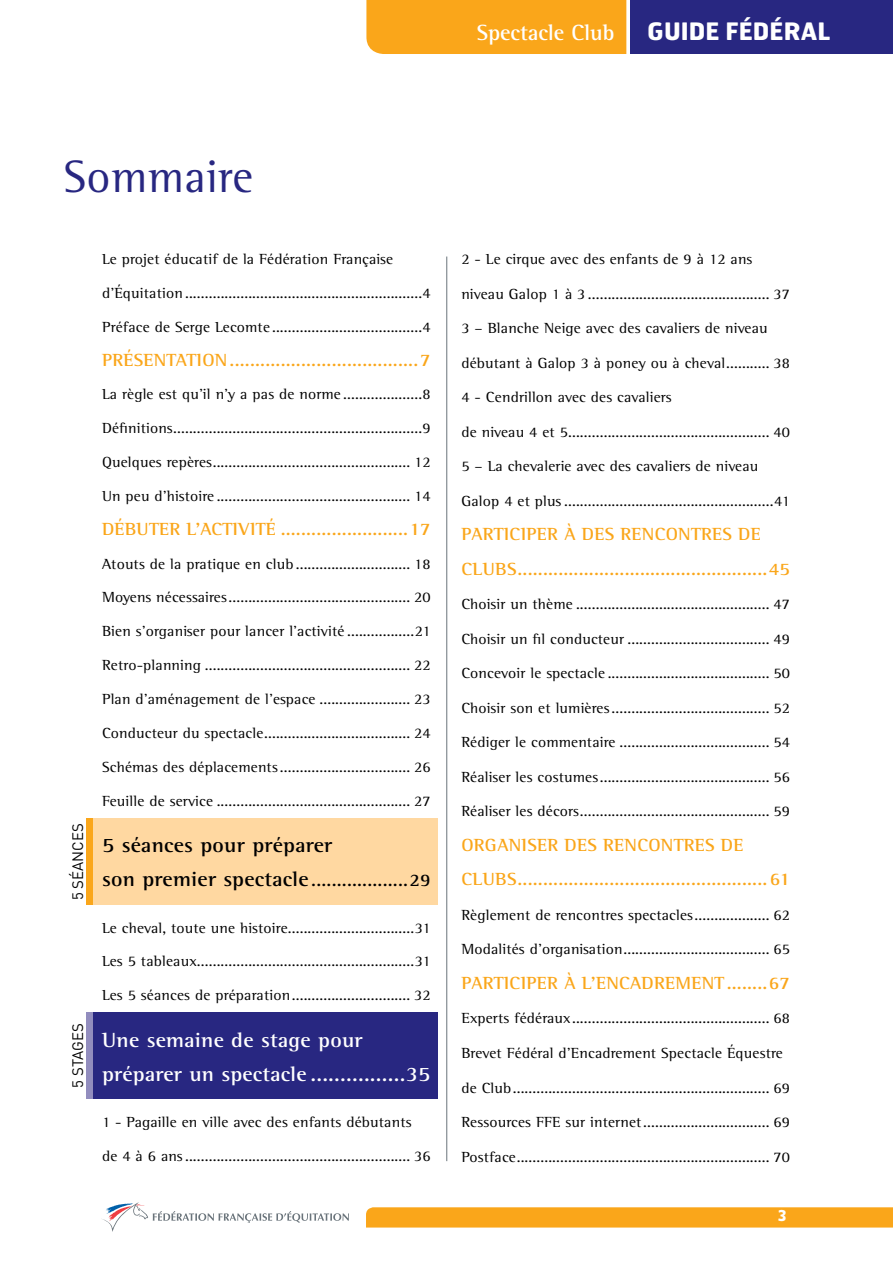
<style>
.page{position:relative;width:893px;height:1263px;background:#fff}
.page>*{position:absolute;margin:0;border:0;box-sizing:border-box;transform-origin:0 0}
.t1{font:46.5px "Rotis Semi Serif";letter-spacing:.01em;color:#282781}
.t2{font:700 24px "Hermes";color:#fff}
.t3{font:700 22.5px "Rotis Semi Serif";color:#fff}
.t4{font:700 21px/33.9px "Rotis Semi Serif";letter-spacing:.01em;color:#fff;scale:1.05 1}
.t5{font:700 21px "Rotis Semi Serif";color:#000;scale:1.05 1}
.t6{font:700 18px/34.5px "Rotis Semi Serif";letter-spacing:.01em;color:#faa61a;scale:1.05 1}
.t7{font:700 18px "Rotis Semi Serif";color:#000;scale:1.05 1}
.t8{font:15px "Rotis Semi Serif";letter-spacing:.01em;color:#000;scale:1.05 1}
.t9{font:15px "DIN";color:#000}
.t10{font:700 15px "Hermes";color:#fff}
.s1{font-size:21px}
</style>
<div class="page">
<div style="left:366px;top:0;width:260px;height:54px;background:#faa61a"></div>
<div style="left:631px;top:0;width:262px;height:54px;background:#282781"></div>
<div style="left:366px;top:1207px;width:527px;height:20px;background:#faa61a"></div>
<svg style="left:102px;top:1202px;width:247px;height:30px"></svg>
<div style="left:93px;top:818px;width:345px;height:87px;background:#ffd8a1"></div>
<div style="left:93px;top:1012px;width:345px;height:87px;background:#282781"></div>
<div style="left:87px;top:818px;width:6px;height:87px;background:#faa61a"></div>
<div style="left:87px;top:1012px;width:6px;height:87px;background:#928dbe"></div>
<hr style="left:446px;top:257px;width:1px;height:904px;background:#6a747b">
<h3 class="t3" style="left:477px;top:19px;width:139px">SPECTACLE CLUB</h3>
<h2 class="t2" style="left:647px;top:15px;width:185px">GUIDE FÉDÉRAL</h2>
<h1 class="t1" style="left:64px;top:149px;width:191px">Sommaire</h1>
<p class="t9" style="left:68px;top:900px;width:78px;rotate:-90deg">5 SÉANCES</p>
<p class="t9" style="left:68px;top:1087px;width:66px;rotate:-90deg">5 STAGES</p>
<p class="t8" style="left:102px;top:250px;width:279px">Le projet éducatif de la Fédération Française</p>
<p class="t8" style="left:102px;top:284px;width:314px">d’Équitation ............................................................4</p>
<p class="t8" style="left:102px;top:318px;width:314px">Préface de Serge Lecomte ......................................4</p>
<p class="t6" style="left:102px;top:342px;width:314px">PRÉSENTATION.....................................7</p>
<p class="t8" style="left:102px;top:386px;width:314px">La règle est qu’il n’y a pas de norme ....................8</p>
<p class="t8" style="left:102px;top:419px;width:314px">Définitions...............................................................9</p>
<p class="t8" style="left:102px;top:453px;width:314px">Quelques repères.................................................. 12</p>
<p class="t8" style="left:102px;top:487px;width:314px">Un peu d’histoire ................................................. 14</p>
<p class="t6" style="left:102px;top:511px;width:314px">DÉBUTER L’ACTIVITÉ .........................17</p>
<p class="t8" style="left:102px;top:555px;width:314px">Atouts de la pratique en club ............................. 18</p>
<p class="t8" style="left:102px;top:589px;width:314px">Moyens nécessaires.............................................. 20</p>
<p class="t8" style="left:102px;top:622px;width:314px">Bien s’organiser pour lancer l’activité .................21</p>
<p class="t8" style="left:102px;top:656px;width:314px">Retro-planning .................................................... 22</p>
<p class="t8" style="left:102px;top:690px;width:314px">Plan d’aménagement de l’espace ....................... 23</p>
<p class="t8" style="left:102px;top:724px;width:314px">Conducteur du spectacle..................................... 24</p>
<p class="t8" style="left:102px;top:758px;width:314px">Schémas des déplacements................................. 26</p>
<p class="t8" style="left:102px;top:792px;width:314px">Feuille de service ................................................. 27</p>
<h3 class="t5" style="left:102px;top:832px;width:221px">5 SÉANCES POUR PRÉPARER</h3>
<p class="t7" style="left:102px;top:869px;width:314px"><span class="s1">SON PREMIER SPECTACLE</span> ...................29</p>
<p class="t8" style="left:102px;top:919px;width:314px">Le cheval, toute une histoire................................31</p>
<p class="t8" style="left:102px;top:953px;width:314px">Les 5 tableaux.......................................................31</p>
<p class="t8" style="left:102px;top:986px;width:314px">Les 5 séances de préparation.............................. 32</p>
<h3 class="t4" style="left:102px;top:1023px;width:314px">UNE SEMAINE DE STAGE POUR<br>PRÉPARER UN SPECTACLE ................35</h3>
<p class="t8" style="left:102px;top:1113px;width:296px">1 - Pagaille en ville avec des enfants débutants</p>
<p class="t8" style="left:102px;top:1147px;width:314px">de 4 à 6 ans......................................................... 36</p>
<p class="t8" style="left:461px;top:251px;width:278px">2 - Le cirque avec des enfants de 9 à 12 ans</p>
<p class="t8" style="left:461px;top:285px;width:314px">niveau Galop 1 à 3 .............................................. 37</p>
<p class="t8" style="left:461px;top:320px;width:293px">3 – Blanche Neige avec des cavaliers de niveau</p>
<p class="t8" style="left:461px;top:354px;width:314px">débutant à Galop 3 à poney ou à cheval........... 38</p>
<p class="t8" style="left:461px;top:389px;width:202px">4 - Cendrillon avec des cavaliers</p>
<p class="t8" style="left:461px;top:423px;width:314px">de niveau 4 et 5................................................... 40</p>
<p class="t8" style="left:461px;top:458px;width:284px">5 – La chevalerie avec des cavaliers de niveau</p>
<p class="t8" style="left:461px;top:492px;width:314px">Galop 4 et plus .....................................................41</p>
<p class="t6" style="left:461px;top:517px;width:314px">PARTICIPER À DES RENCONTRES DE<br>CLUBS.................................................45</p>
<p class="t8" style="left:461px;top:596px;width:314px">Choisir un thème ................................................. 47</p>
<p class="t8" style="left:461px;top:630px;width:314px">Choisir un fil conducteur .................................... 49</p>
<p class="t8" style="left:461px;top:665px;width:314px">Concevoir le spectacle ......................................... 50</p>
<p class="t8" style="left:461px;top:699px;width:314px">Choisir son et lumières........................................ 52</p>
<p class="t8" style="left:461px;top:734px;width:314px">Rédiger le commentaire ...................................... 54</p>
<p class="t8" style="left:461px;top:768px;width:314px">Réaliser les costumes........................................... 56</p>
<p class="t8" style="left:461px;top:803px;width:314px">Réaliser les décors................................................ 59</p>
<p class="t6" style="left:461px;top:827px;width:314px">ORGANISER DES RENCONTRES DE<br>CLUBS.................................................61</p>
<p class="t8" style="left:461px;top:906px;width:314px">Règlement de rencontres spectacles................... 62</p>
<p class="t8" style="left:461px;top:941px;width:314px">Modalités d’organisation..................................... 65</p>
<p class="t6" style="left:461px;top:965px;width:314px">PARTICIPER À L’ENCADREMENT........67</p>
<p class="t8" style="left:461px;top:1010px;width:314px">Experts fédéraux.................................................. 68</p>
<p class="t8" style="left:461px;top:1044px;width:308px">Brevet Fédéral d’Encadrement Spectacle Équestre</p>
<p class="t8" style="left:461px;top:1079px;width:314px">de Club................................................................. 69</p>
<p class="t8" style="left:461px;top:1113px;width:314px">Ressources FFE sur internet................................ 69</p>
<p class="t8" style="left:461px;top:1148px;width:314px">Postface................................................................ 70</p>
<p class="t10" style="left:778px;top:1206px;width:10px">3</p>
</div>
